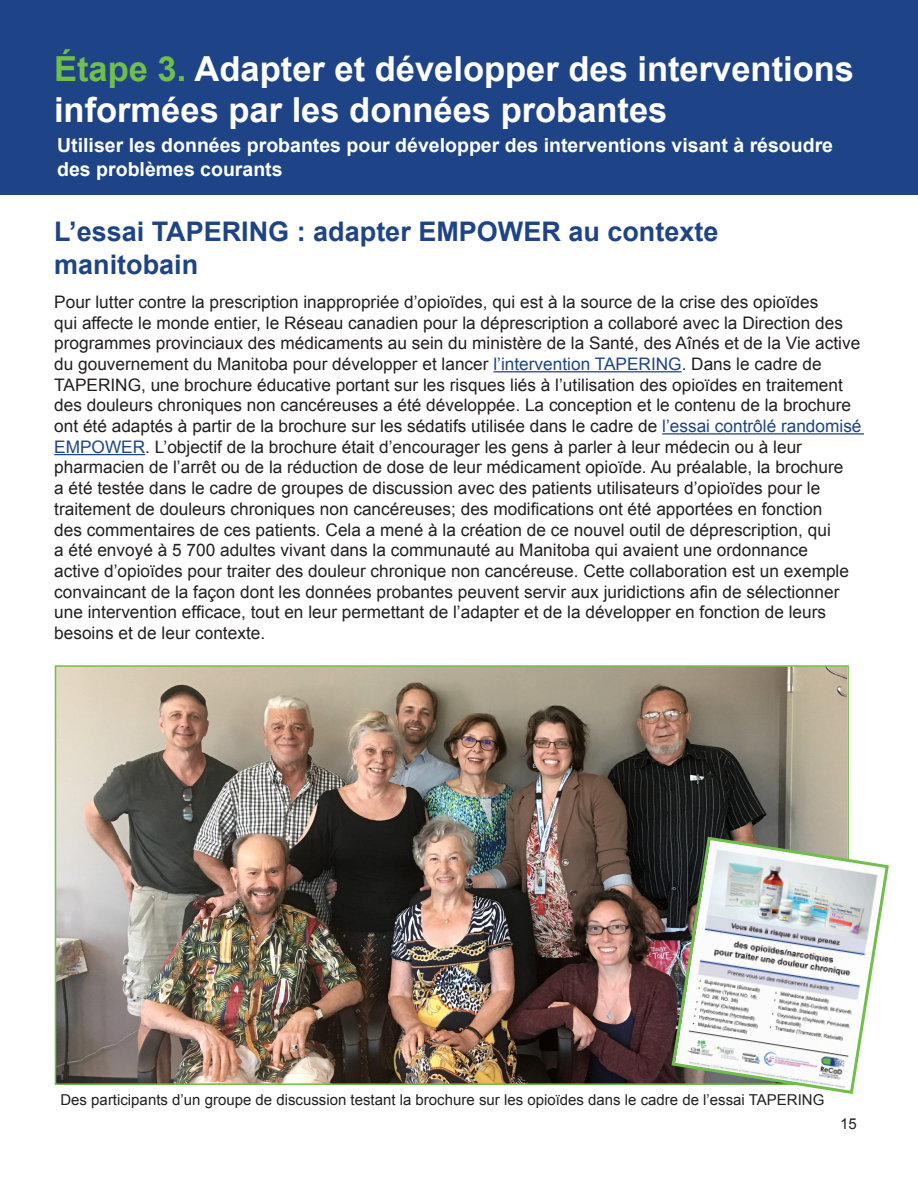
<style>
.page{position:relative;width:918px;height:1188px;background:#fff}
.page>*{position:absolute;margin:0;border:0;box-sizing:border-box;transform-origin:0 0}
.t1{font:700 34.5px/41.4px "Arial";color:#fff}
.t2{font:700 27px/32.4px "Arial";color:#1e4487}
.t3{font:700 19.5px/23.4px "Arial";color:#fff}
.t4{font:17.25px/20.7px "Arial";color:#231f20}
.t5{font:15px "Arial";color:#231f20}
.s1{color:#70bf4c}
.s2{color:#1e4487}
</style>
<div class="page">
<div style="left:0;top:0;width:918px;height:195px;background:#1e4487"></div>
<hr style="left:493px;top:371px;width:189px;height:1px;background:#1e4487">
<hr style="left:662px;top:433px;width:202px;height:2px;background:#1e4487">
<hr style="left:54px;top:454px;width:91px;height:1px;background:#1e4487">
<img style="left:58px;top:668px;width:788px;height:414px">
<img style="left:670px;top:835px;width:219px;height:259px">
<h1 class="t1" style="left:54px;top:48px;width:802px"><span class="s1">Étape 3.</span> Adapter et développer des interventions informées par les données probantes</h1>
<p class="t3" style="left:57px;top:134px;width:777px">Utiliser les données probantes pour développer des interventions visant à résoudre des problèmes courants</p>
<h2 class="t2" style="left:54px;top:216px;width:666px">L’essai TAPERING : adapter EMPOWER au contexte manitobain</h2>
<p class="t4" style="left:54px;top:292px;width:809px">Pour lutter contre la prescription inappropriée d’opioïdes, qui est à la source de la crise des opioïdes<br>qui affecte le monde entier, le Réseau canadien pour la déprescription a collaboré avec la Direction des programmes provinciaux des médicaments au sein du ministère de la Santé, des Aînés et de la Vie active du gouvernement du Manitoba pour développer et lancer <span class="s2">l’intervention TAPERING</span>. Dans le cadre de TAPERING, une brochure éducative portant sur les risques liés à l’utilisation des opioïdes en traitement des douleurs chroniques non cancéreuses a été développée. La conception et le contenu de la brochure ont été adaptés à partir de la brochure sur les sédatifs utilisée dans le cadre de <span class="s2">l’essai contrôlé randomisé EMPOWER</span>. L’objectif de la brochure était d’encourager les gens à parler à leur médecin ou à leur pharmacien de l’arrêt ou de la réduction de dose de leur médicament opioïde. Au préalable, la brochure<br>a été testée dans le cadre de groupes de discussion avec des patients utilisateurs d’opioïdes pour le traitement de douleurs chroniques non cancéreuses; des modifications ont été apportées en fonction<br>des commentaires de ces patients. Cela a mené à la création de ce nouvel outil de déprescription, qui<br>a été envoyé à 5 700 adultes vivant dans la communauté au Manitoba qui avaient une ordonnance<br>active d’opioïdes pour traiter des douleur chronique non cancéreuse. Cette collaboration est un exemple convaincant de la façon dont les données probantes peuvent servir aux juridictions afin de sélectionner une intervention efficace, tout en leur permettant de l’adapter et de la développer en fonction de leurs besoins et de leur contexte.</p>
<p class="t5" style="left:60px;top:1092px;width:766px">Des participants d’un groupe de discussion testant la brochure sur les opioïdes dans le cadre de l’essai TAPERING</p>
<p class="t5" style="left:840px;top:1116px;width:18px">15</p>
</div>
